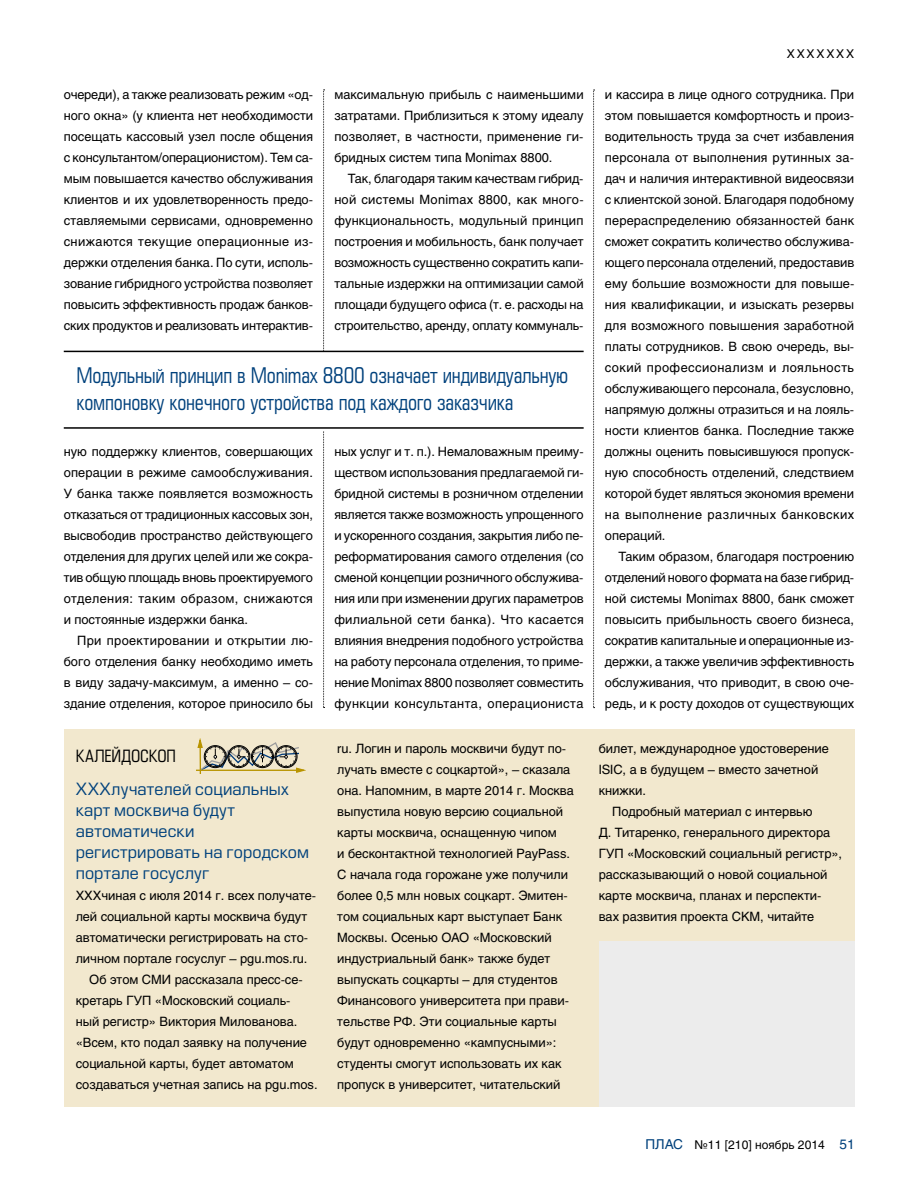
<style>
.page{position:relative;width:918px;height:1188px;background:#fff}
.page>*{position:absolute;margin:0;border:0;box-sizing:border-box;transform-origin:0 0}
.t1{font:21px/27px "Europe Condensed C";letter-spacing:-.01em;color:#00417c}
.t2{font:16.5px/21px "Europe C";letter-spacing:.005em;color:#00417c}
.t3{font:16.5px "Europe Cond";letter-spacing:.005em;color:#000}
.t4{font:12.75px/21px "Helios C";letter-spacing:-.005em;color:#000;text-align:justify}
.t5{font:12.75px/21px "Helios";letter-spacing:-.005em;color:#000}
.t6{font:12px "Helios C";color:#000}
.t7{font:12px "Helios C";letter-spacing:.15em;color:#000}
.s1{font-size:13.5px;color:#00417c}
</style>
<div class="page">
<svg style="left:593px;top:90px;width:2px;height:618px"></svg>
<svg style="left:323px;top:90px;width:2px;height:618px"></svg>
<div style="left:64px;top:351px;width:520px;height:79px;background:#fff"></div>
<hr style="left:64px;top:351px;width:520px;height:1px;background:#000">
<hr style="left:64px;top:427px;width:520px;height:2px;background:#000">
<div style="left:64px;top:729px;width:790px;height:378px;background:#f2e8ce"></div>
<hr style="left:196px;top:770px;width:105px;height:1px;background:#b99400">
<svg style="left:197px;top:738px;width:109px;height:36px"></svg>
<div style="left:205px;top:746px;width:20px;height:21px;border:1px solid #000;border-radius:50%"></div>
<div style="left:599px;top:942px;width:255px;height:165px;background:#ececec"></div>
<p class="t4" style="left:64px;top:84px;width:251px">очереди), а также реализовать режим «од&shy;ного окна» (у клиента нет необходимости посещать кассовый узел после общения с консультантом/операционистом). Тем са&shy;мым повышается качество обслуживания клиентов и их удовлетворенность предо&shy;ставляемыми сервисами, одновременно снижаются текущие операционные из&shy;держки отделения банка. По сути, исполь&shy;зование гибридного устройства позволяет повысить эффективность продаж банков&shy;ских продуктов и реализовать интерактив-</p>
<p class="t4" style="left:334px;top:84px;width:251px">максимальную прибыль с наименьшими затратами. Приблизиться к этому идеалу позволяет, в частности, применение ги&shy;бридных систем типа Monimax 8800.</p>
<p class="t4" style="left:334px;top:168px;width:251px;text-indent:14px">Так, благодаря таким качествам гибрид&shy;ной системы Monimax 8800, как много&shy;функциональность, модульный принцип построения и мобильность, банк получает возможность существенно сократить капи&shy;тальные издержки на оптимизации самой площади будущего офиса (т. е. расходы на строительство, аренду, оплату коммуналь-</p>
<h1 class="t1" style="left:77px;top:362px;width:493px">Модульный принцип в Monimax 8800 означает индивидуальную компоновку конечного устройства под каждого заказчика</h1>
<p class="t4" style="left:64px;top:441px;width:251px">ную поддержку клиентов, совершающих операции в режиме самообслуживания.<br>У банка также появляется возможность отказаться от традиционных кассовых зон, высвободив пространство действующего отделения для других целей или же сокра&shy;тив общую площадь вновь проектируемого отделения: таким образом, снижаются и постоянные издержки банка.</p>
<p class="t4" style="left:64px;top:630px;width:251px;text-indent:14px">При проектировании и открытии лю&shy;бого отделения банку необходимо иметь в виду задачу-максимум, а именно – со&shy;здание отделения, которое приносило бы</p>
<p class="t4" style="left:334px;top:441px;width:251px">ных услуг и т. п.). Немаловажным преиму&shy;ществом использования предлагаемой ги&shy;бридной системы в розничном отделении является также возможность упрощенного и ускоренного создания, закрытия либо пе&shy;реформатирования самого отделения (со сменой концепции розничного обслужива&shy;ния или при изменении других параметров филиальной сети банка). Что касается влияния внедрения подобного устройства на работу персонала отделения, то приме&shy;нение Monimax 8800 позволяет совместить функции консультанта, операциониста</p>
<p class="t7" style="left:787px;top:47px;width:69px">XXXXXXX</p>
<p class="t4" style="left:605px;top:84px;width:251px">и кассира в лице одного сотрудника. При этом повышается комфортность и произ&shy;водительность труда за счет избавления персонала от выполнения рутинных за&shy;дач и наличия интерактивной видеосвязи с клиентской зоной. Благодаря подобному перераспределению обязанностей банк сможет сократить количество обслужива&shy;ющего персонала отделений, предоставив ему большие возможности для повыше&shy;ния квалификации, и изыскать резервы для возможного повышения заработной платы сотрудников. В свою очередь, вы&shy;сокий профессионализм и лояльность обслуживающего персонала, безусловно, напрямую должны отразиться и на лояль&shy;ности клиентов банка. Последние также должны оценить повысившуюся пропуск&shy;ную способность отделений, следствием которой будет являться экономия времени на выполнение различных банковских операций.</p>
<p class="t4" style="left:605px;top:546px;width:251px;text-indent:14px">Таким образом, благодаря построению отделений нового формата на базе гибрид&shy;ной системы Monimax 8800, банк сможет повысить прибыльность своего бизнеса, сократив капитальные и операционные из&shy;держки, а также увеличив эффективность обслуживания, что приводит, в свою оче&shy;редь, и к росту доходов от существующих</p>
<p class="t3" style="left:76px;top:745px;width:102px">КАЛЕЙДОСКОП</p>
<p class="t2" style="left:76px;top:779px;width:235px">XXXлучателей социальных карт москвича будут автоматически регистрировать на городском портале госуслуг</p>
<p class="t5" style="left:76px;top:885px;width:242px">XXXчиная с июля 2014 г. всех получате-</p>
<p class="t5" style="left:76px;top:906px;width:233px">лей социальной карты москвича будут</p>
<p class="t5" style="left:76px;top:927px;width:234px">автоматически регистрировать на сто-</p>
<p class="t5" style="left:76px;top:948px;width:233px">личном портале госуслуг – pgu.mos.ru.</p>
<p class="t5" style="left:89px;top:969px;width:215px">Об этом СМИ рассказала пресс-се-</p>
<p class="t5" style="left:76px;top:990px;width:216px">кретарь ГУП «Московский социаль-</p>
<p class="t5" style="left:76px;top:1011px;width:223px">ный регистр» Виктория Милованова.</p>
<p class="t5" style="left:76px;top:1032px;width:233px">«Всем, кто подал заявку на получение</p>
<p class="t5" style="left:76px;top:1053px;width:220px">социальной карты, будет автоматом</p>
<p class="t5" style="left:76px;top:1074px;width:243px">создаваться учетная запись на pgu.mos.</p>
<p class="t5" style="left:337px;top:738px;width:238px">ru. Логин и пароль москвичи будут по&shy;лучать вместе с соцкартой», – сказала она. Напомним, в марте 2014 г. Москва выпустила новую версию социальной карты москвича, оснащенную чипом<br>и бесконтактной технологией PayPass.<br>С начала года горожане уже получили более 0,5 млн новых соцкарт. Эмитен&shy;том социальных карт выступает Банк Москвы. Осенью ОАО «Московский индустриальный банк» также будет выпускать соцкарты – для студентов Финансового университета при прави&shy;тельстве РФ. Эти социальные карты будут одновременно «кампусными»: студенты смогут использовать их как пропуск в университет, читательский</p>
<p class="t5" style="left:599px;top:738px;width:232px">билет, международное удостоверение<br>ISIC, а в будущем – вместо зачетной книжки.</p>
<p class="t5" style="left:599px;top:801px;width:245px;text-indent:14px">Подробный материал с интервью<br>Д. Титаренко, генерального директора ГУП «Московский социальный регистр», рассказывающий о новой социальной карте москвича, планах и перспекти&shy;вах развития проекта СКМ, читайте</p>
<p class="t6" style="left:646px;top:1138px;width:211px"><span class="s1">ПЛАС</span> №11 [210] ноябрь 2014 <span class="s1">51</span></p>
</div>
